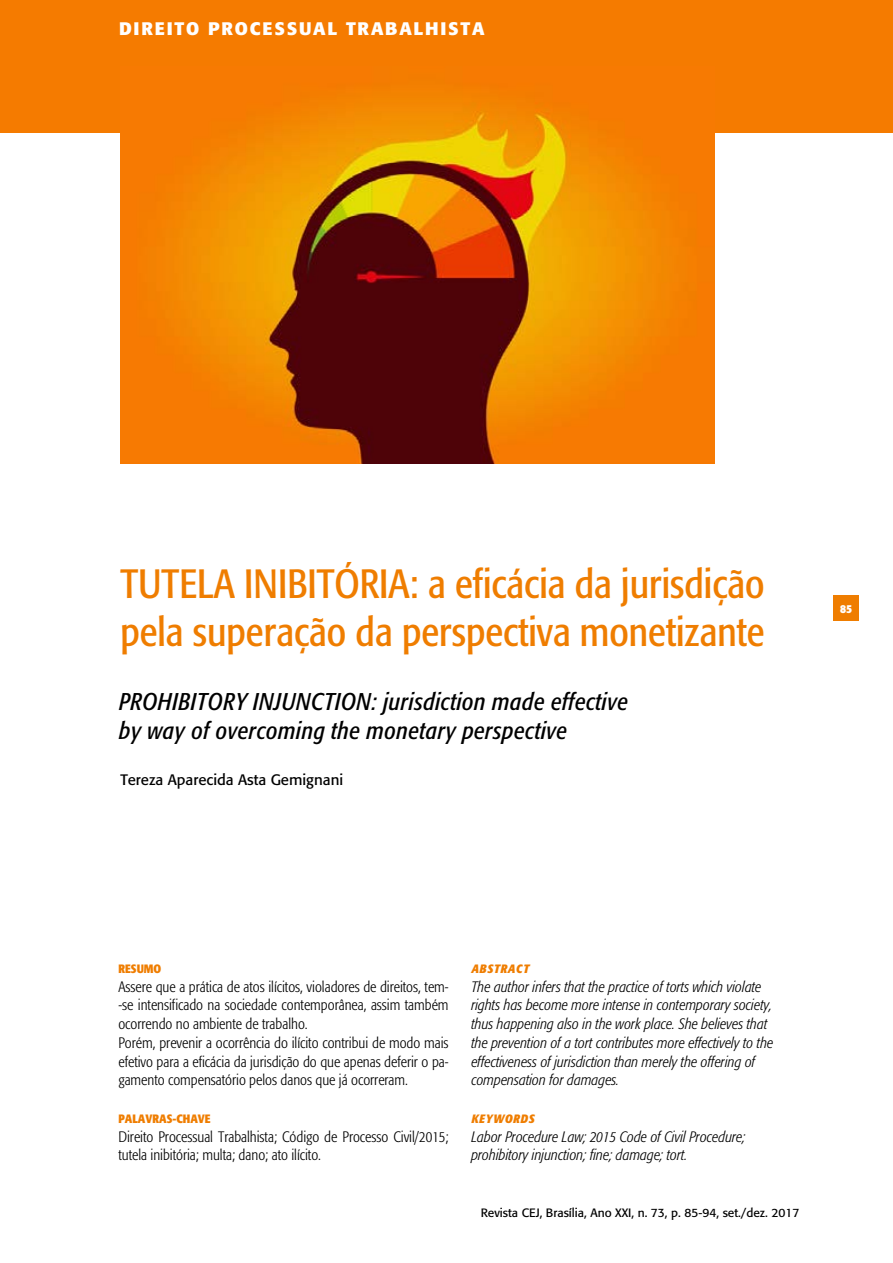
<style>
.page{position:relative;width:893px;height:1263px;background:#fff}
.page>*{position:absolute;margin:0;border:0;box-sizing:border-box;transform-origin:0 0}
.t1{font:condensed 40.5px/48.6px "Formata";color:#ef7d00}
.t2{font:italic condensed 24px/28.8px "Formata";letter-spacing:.02em;color:#000}
.t3{font:700 18px "Formata";letter-spacing:.1em;color:#fff}
.t4{font:300 condensed 15px/18.8px "Formata";color:#000}
.t5{font:italic 300 condensed 15px/18.8px "Formata";color:#000}
.t6{font:15px "Formata";color:#000}
.t7{font:12px "Formata";color:#000}
.t8{font:700 condensed 12px "Formata";color:#ef7d00}
.t9{font:italic 700 condensed 12px "Formata";letter-spacing:.05em;color:#ef7d00}
.t10{font:700 condensed 12px "Formata";color:#fff}
</style>
<div class="page">
<div style="left:833px;top:595px;width:26px;height:26px;background:#ef7d00"></div>
<div style="left:0;top:0;width:893px;height:132px;background:#f57b00"></div>
<img style="left:120px;top:98px;width:594px;height:365px">
<p class="t3" style="left:119px;top:18px;width:367px">DIREITO PROCESSUAL TRABALHISTA</p>
<h1 class="t1" style="left:120px;top:559px;width:646px">TUTELA INIBITÓRIA: a eficácia da jurisdição pela superação da perspectiva monetizante</h1>
<h2 class="t2" style="left:119px;top:688px;width:510px">PROHIBITORY INJUNCTION: jurisdiction made effective by way of overcoming the monetary perspective</h2>
<p class="t6" style="left:120px;top:771px;width:224px">Tereza Aparecida Asta Gemignani</p>
<p class="t10" style="left:840px;top:601px;width:13px">85</p>
<p class="t8" style="left:118px;top:961px;width:44px">RESUMO</p>
<p class="t4" style="left:118px;top:977px;width:332px">Assere que a prática de atos ilícitos, violadores de direitos, tem--se intensificado na sociedade contemporânea, assim também ocorrendo no ambiente de trabalho.<br>Porém, prevenir a ocorrência do ilícito contribui de modo mais efetivo para a eficácia da jurisdição do que apenas deferir o pa&shy;gamento compensatório pelos danos que já ocorreram.</p>
<p class="t8" style="left:118px;top:1111px;width:94px">PALAVRAS-CHAVE</p>
<p class="t4" style="left:118px;top:1127px;width:332px">Direito Processual Trabalhista; Código de Processo Civil/2015; tutela inibitória; multa; dano; ato ilícito.</p>
<p class="t9" style="left:471px;top:961px;width:59px">ABSTRACT</p>
<p class="t5" style="left:471px;top:977px;width:304px">The author infers that the practice of torts which violate rights has become more intense in contemporary society, thus happening also in the work place. She believes that the prevention of a tort contributes more effectively to the effectiveness of jurisdiction than merely the offering of compensation for damages.</p>
<p class="t9" style="left:471px;top:1111px;width:65px">KEYWORDS</p>
<p class="t5" style="left:471px;top:1127px;width:276px">Labor Procedure Law; 2015 Code of Civil Procedure; prohibitory injunction; fine; damage; tort.</p>
<p class="t7" style="left:481px;top:1205px;width:320px">Revista CEJ, Brasília, Ano XXI, n. 73, p. 85-94, set./dez. 2017</p>
</div>
